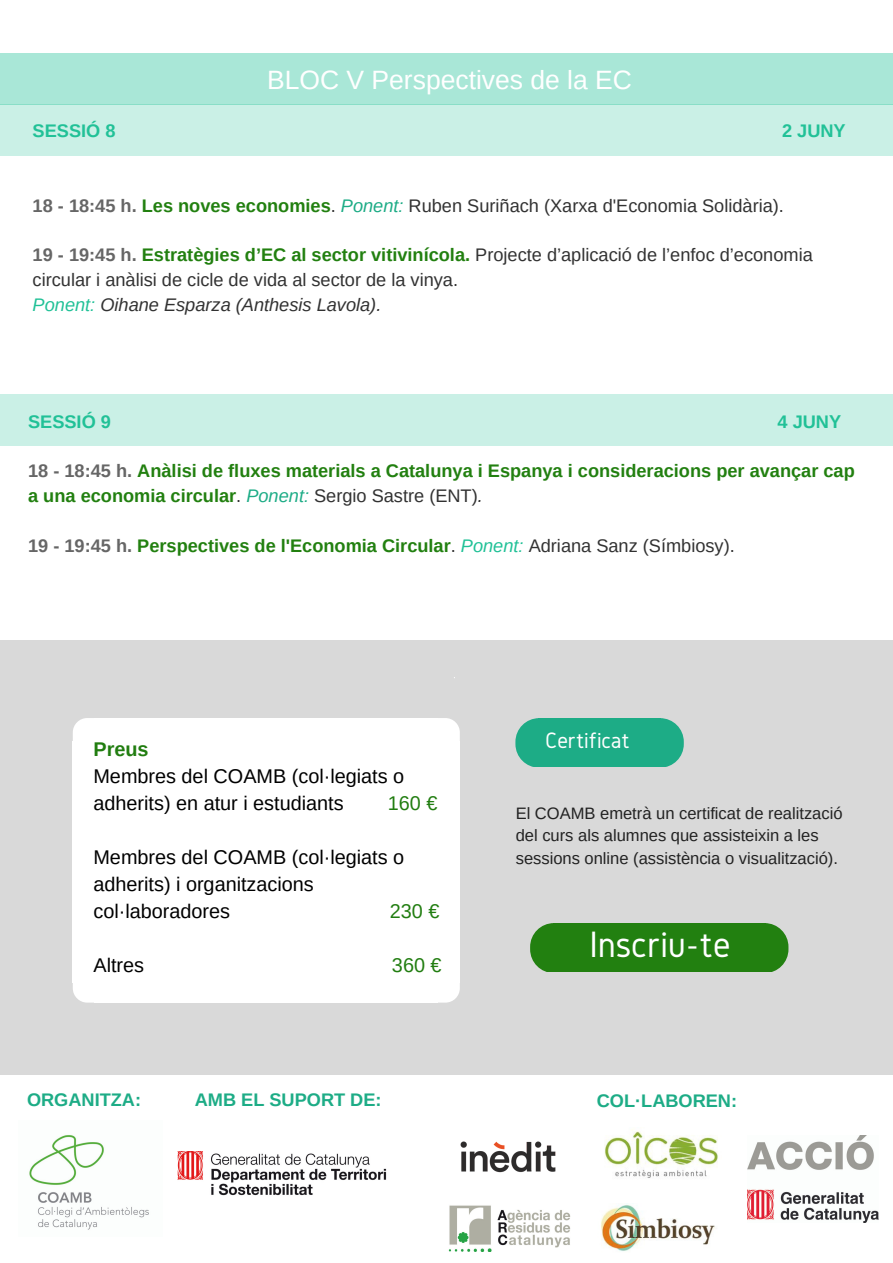
<style>
.page{position:relative;width:893px;height:1263px;background:#fff}
.page>*{position:absolute;margin:0;border:0;box-sizing:border-box;transform-origin:0 0}
.t1{font:38.1px "Gidole";color:#fff}
.t2{font:26.55px "Arimo";color:#fff}
.t3{font:23.25px "Gidole";color:#fff}
.t4{font:19.8px/27px "Arimo";color:#000}
.t5{font:19.8px "Arimo";color:#217d10}
.t6{font:700 19.8px "Arimo";color:#217d10}
.t7{font:18.15px/24.8px "Arimo";color:#323232}
.t8{font:700 18.15px/24.8px "Arimo";color:#228010}
.t9{font:700 18.15px "Arimo";color:#1dac86}
.t10{font:700 18.15px "Arimo";color:#21c197}
.t11{font:16.5px/22.5px "Arimo";color:#222}
.s1{font-weight:700;color:#666}
.s2{font-weight:700;color:#228010}
.s3{font-style:italic;color:#1dac86}
.s4{font-style:italic;color:#21c197}
.s5{font-style:italic}
.s6{color:#666}
.s7{font-weight:400;color:#323232}
.s8{font-weight:400;font-style:italic;color:#1dac86}
.s9{font-weight:400;font-style:italic;color:#323232}
.s10{font-weight:400;font-style:italic;color:#21c197}
</style>
<div class="page">
<div style="left:553px;top:923px;width:212px;height:49px;background:#228010"></div>
<svg style="left:765px;top:923px;width:23px;height:49px"></svg>
<svg style="left:530px;top:923px;width:23px;height:49px"></svg>
<svg style="left:447px;top:718px;width:13px;height:23px"></svg>
<div style="left:87px;top:730px;width:367px;height:263px;background:#fff"></div>
<svg style="left:73px;top:718px;width:13px;height:12px"></svg>
<svg style="left:73px;top:991px;width:10px;height:11px"></svg>
<svg style="left:450px;top:983px;width:10px;height:19px"></svg>
<img style="left:29px;top:1135px;width:120px;height:95px">
<img style="left:448px;top:1205px;width:123px;height:46px">
<img style="left:178px;top:1152px;width:209px;height:44px">
<img style="left:604px;top:1131px;width:114px;height:47px">
<img style="left:601px;top:1205px;width:114px;height:46px">
<img style="left:460px;top:1141px;width:96px;height:32px">
<img style="left:748px;top:1135px;width:130px;height:88px">
<div style="left:538px;top:718px;width:123px;height:49px;background:#1dac86"></div>
<svg style="left:661px;top:718px;width:23px;height:49px"></svg>
<svg style="left:515px;top:718px;width:23px;height:49px"></svg>
<div style="left:0;top:640px;width:893px;height:39px;background:#d9d9d9"></div>
<div style="left:0;top:53px;width:893px;height:52px;background:#a9e7d7"></div>
<div style="left:0;top:104px;width:893px;height:51px;background:#caf0e6"></div>
<div style="left:0;top:641px;width:893px;height:36px;background:#d9d9d9"></div>
<div style="left:0;top:394px;width:893px;height:52px;background:#caf0e6"></div>
<h2 class="t2" style="left:267px;top:65px;width:366px">BLOC V Perspectives de la EC</h2>
<p class="t10" style="left:33px;top:121px;width:84px">SESSIÓ 8</p>
<p class="t10" style="left:782px;top:121px;width:65px">2 JUNY</p>
<p class="t7" style="left:33px;top:193px;width:753px"><span class="s1">18 - 18:45 h.</span> <span class="s2">Les noves economies</span>. <span class="s3">Ponent:</span> Ruben Suriñach (Xarxa d'Economia Solidària).</p>
<p class="t7" style="left:33px;top:243px;width:782px"><span class="s1">19 - 19:45 h.</span> <span class="s2">Estratègies d’EC al sector vitivinícola.</span> Projecte d’aplicació de l’enfoc d’economia circular i anàlisi de cicle de vida al sector de la vinya.<br><span class="s4">Ponent:</span> <span class="s5">Oihane Esparza (Anthesis Lavola).</span></p>
<p class="t10" style="left:28px;top:411px;width:84px">SESSIÓ 9</p>
<p class="t10" style="left:777px;top:411px;width:65px">4 JUNY</p>
<p class="t8" style="left:28px;top:459px;width:828px"><span class="s6">18 - 18:45 h.</span> Anàlisi de fluxes materials a Catalunya i Espanya i consideracions per avançar cap a una economia circular<span class="s7">.</span> <span class="s8">Ponent:</span> <span class="s7">Sergio Sastre (ENT)</span><span class="s9">.</span></p>
<p class="t8" style="left:28px;top:533px;width:708px"><span class="s6">19 - 19:45 h.</span> Perspectives de l'Economia Circular<span class="s7">.</span> <span class="s10">Ponent:</span> <span class="s7">Adriana Sanz (Símbiosy).</span></p>
<p class="t6" style="left:93px;top:738px;width:57px">Preus</p>
<p class="t4" style="left:93px;top:762px;width:312px">Membres del COAMB (col·legiats o adherits) en atur i estudiants</p>
<p class="t5" style="left:388px;top:792px;width:51px">160 €</p>
<p class="t4" style="left:93px;top:843px;width:312px">Membres del COAMB (col·legiats o adherits) i organitzacions col·laboradores</p>
<p class="t5" style="left:390px;top:900px;width:51px">230 €</p>
<p class="t4" style="left:93px;top:951px;width:52px">Altres</p>
<p class="t5" style="left:392px;top:954px;width:51px">360 €</p>
<p class="t3" style="left:545px;top:727px;width:86px">Certificat</p>
<p class="t11" style="left:516px;top:802px;width:328px">El COAMB emetrà un certificat de realització del curs als alumnes que assisteixin a les sessions online (assistència o visualització).</p>
<h1 class="t1" style="left:589px;top:923px;width:143px">Inscriu-te</h1>
<p class="t9" style="left:27px;top:1089px;width:116px">ORGANITZA:</p>
<p class="t9" style="left:195px;top:1089px;width:188px">AMB EL SUPORT DE:</p>
<p class="t9" style="left:597px;top:1090px;width:142px">COL·LABOREN:</p>
</div>
